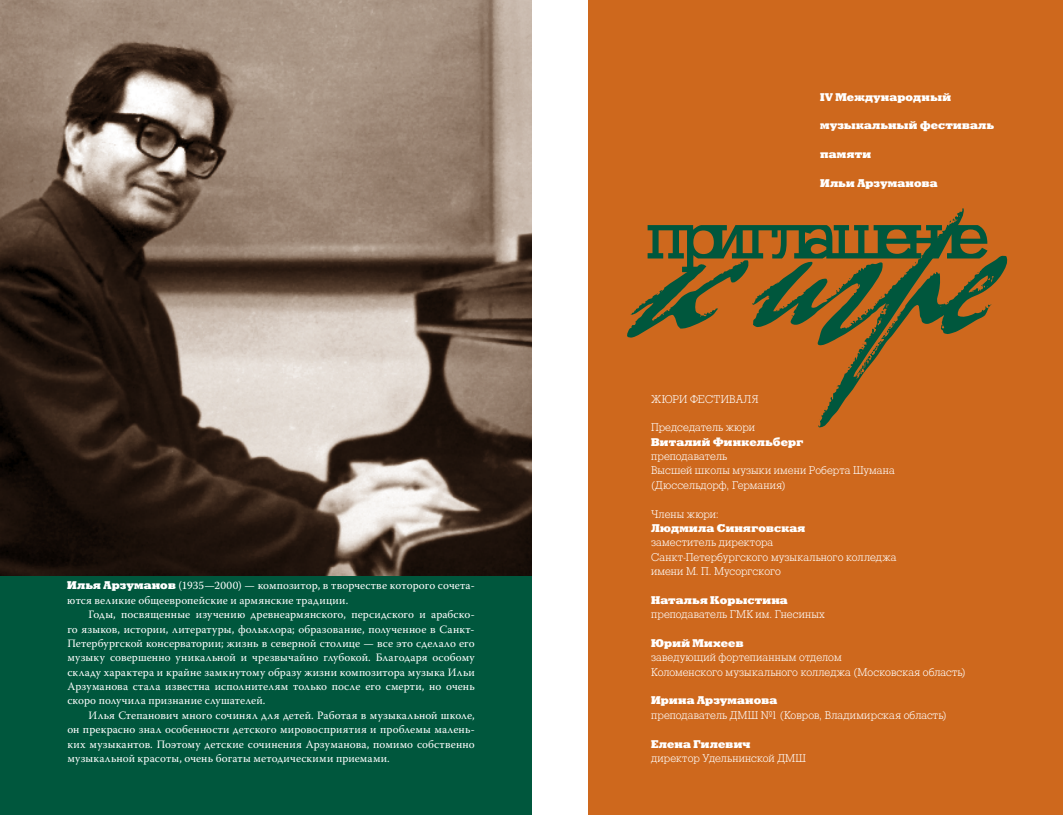
<style>
.page{position:relative;width:1063px;height:815px;background:#fff}
.page>*{position:absolute;margin:0;border:0;box-sizing:border-box;transform-origin:0 0}
.t1{font:11.25px/14.4px "Warnock Pro";letter-spacing:.01em;color:#fff;text-align:justify}
.t2{font:11.25px/14.4px "Geo Slb 712 Lt BT";letter-spacing:.015em;color:#fff}
.t3{font:11.25px "Geo Slb 712 X Bd BT";letter-spacing:.025em;color:#fff}
.s1{font-family:"Geo Slb 712 X Bd BT"}
</style>
<div class="page">
<div style="left:0;top:542px;width:531px;height:273px;background:#00573d"></div>
<img style="left:0;top:0;width:531px;height:575px">
<div style="left:588px;top:0;width:475px;height:815px;background:#ce681d"></div>
<svg style="left:818px;top:208px;width:190px;height:219px"></svg>
<svg style="left:819px;top:415px;width:5px;height:6px"></svg>
<svg style="left:627px;top:214px;width:365px;height:162px"></svg>
<p class="t1" style="left:67px;top:578px;width:409px"><span class="s1">Илья Арзуманов</span> (1935—2000) — композитор, в творчестве которого сочета&shy;ются великие общеевропейские и армянские традиции.</p>
<p class="t1" style="left:67px;top:607px;width:409px;text-indent:21px">Годы, посвященные изучению древнеармянского, персидского и арабско&shy;го языков, истории, литературы, фольклора; образование, полученное в Санкт-Петербургской консерватории; жизнь в северной столице — все это сделало его музыку совершенно уникальной и чрезвычайно глубокой. Благодаря особому складу характера и крайне замкнутому образу жизни композитора музыка Ильи Арзуманова стала известна исполнителям только после его смерти, но очень скоро получила признание слушателей.</p>
<p class="t1" style="left:67px;top:708px;width:409px;text-indent:21px">Илья Степанович много сочинял для детей. Работая в музыкальной школе, он прекрасно знал особенности детского мировосприятия и проблемы малень&shy;ких музыкантов. Поэтому детские сочинения Арзуманова, помимо собственно музыкальной красоты, очень богаты методическими приемами.</p>
<p class="t3" style="left:820px;top:89px;width:132px">IV Международный</p>
<p class="t3" style="left:820px;top:118px;width:175px">музыкальный фестиваль</p>
<p class="t3" style="left:820px;top:147px;width:52px">памяти</p>
<p class="t3" style="left:820px;top:175px;width:119px">Ильи Арзуманова</p>
<p class="t2" style="left:651px;top:391px;width:109px">Жюри фестиваля</p>
<p class="t2" style="left:651px;top:420px;width:105px">Председатель жюри</p>
<p class="t3" style="left:651px;top:434px;width:154px">Виталий Финкельберг</p>
<p class="t2" style="left:651px;top:449px;width:245px">преподаватель<br>Высшей школы музыки имени Роберта Шумана (Дюссельдорф, Германия)</p>
<p class="t2" style="left:651px;top:506px;width:69px">Члены жюри:</p>
<p class="t3" style="left:651px;top:520px;width:156px">Людмила Синяговская</p>
<p class="t2" style="left:651px;top:535px;width:247px">заместитель директора<br>Санкт-Петербургского музыкального колледжа имени М. П. Мусоргского</p>
<p class="t3" style="left:651px;top:592px;width:138px">Наталья Корыстина</p>
<p class="t2" style="left:651px;top:607px;width:175px">преподаватель ГМК им. Гнесиных</p>
<p class="t3" style="left:651px;top:635px;width:94px">Юрий Михеев</p>
<p class="t2" style="left:651px;top:650px;width:316px">заведующий фортепианным отделом<br>Коломенского музыкального колледжа (Московская область)</p>
<p class="t3" style="left:651px;top:693px;width:128px">Ирина Арзуманова</p>
<p class="t2" style="left:651px;top:708px;width:297px">преподаватель ДМШ №1 (Ковров, Владимирская область)</p>
<p class="t3" style="left:651px;top:736px;width:101px">Елена Гилевич</p>
<p class="t2" style="left:651px;top:751px;width:157px">директор Удельнинской ДМШ</p>
</div>
